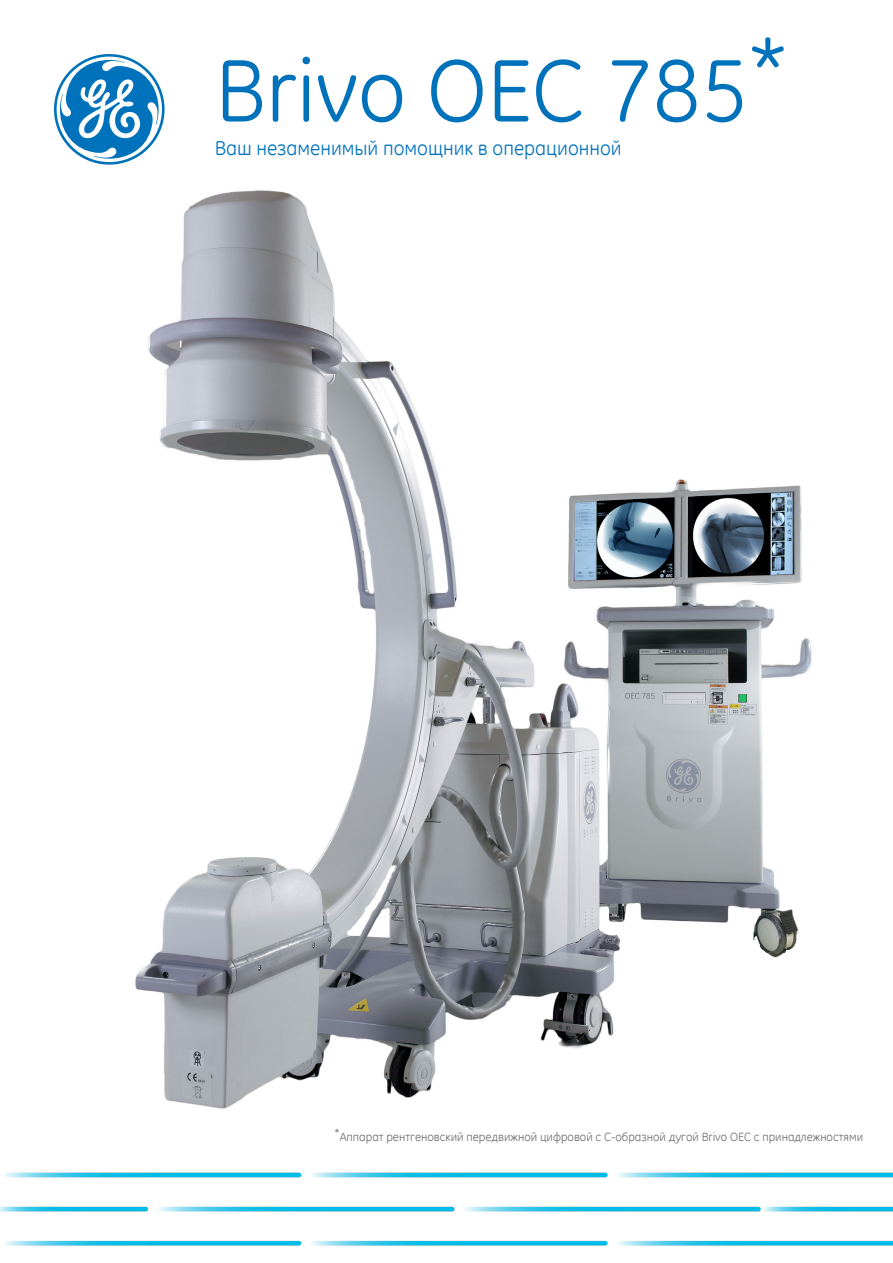
<style>
.page{position:relative;width:893px;height:1263px;background:#fff}
.page>*{position:absolute;margin:0;border:0;box-sizing:border-box;transform-origin:0 0}
.t1{font:90px "GE Inspira";color:#0072bc}
.t2{font:20.1px "GE Inspira";color:#0072bc}
.t3{font:12px "GE Inspira";color:#6c6d70}
</style>
<div class="page">
<img style="left:135px;top:190px;width:677px;height:919px">
<img style="left:0;top:1172px;width:893px;height:74px">
<svg style="left:54px;top:54px;width:111px;height:111px"></svg>
<p class="t1" style="left:215px;top:32px;width:574px">Brivo OEC 785*</p>
<p class="t2" style="left:215px;top:135px;width:408px">Ваш незаменимый помощник в операционной</p>
<p class="t3" style="left:335px;top:1129px;width:530px">*Аппарат рентгеновский передвижной цифровой с С-образной дугой Brivo OEC с принадлежностями</p>
</div>
